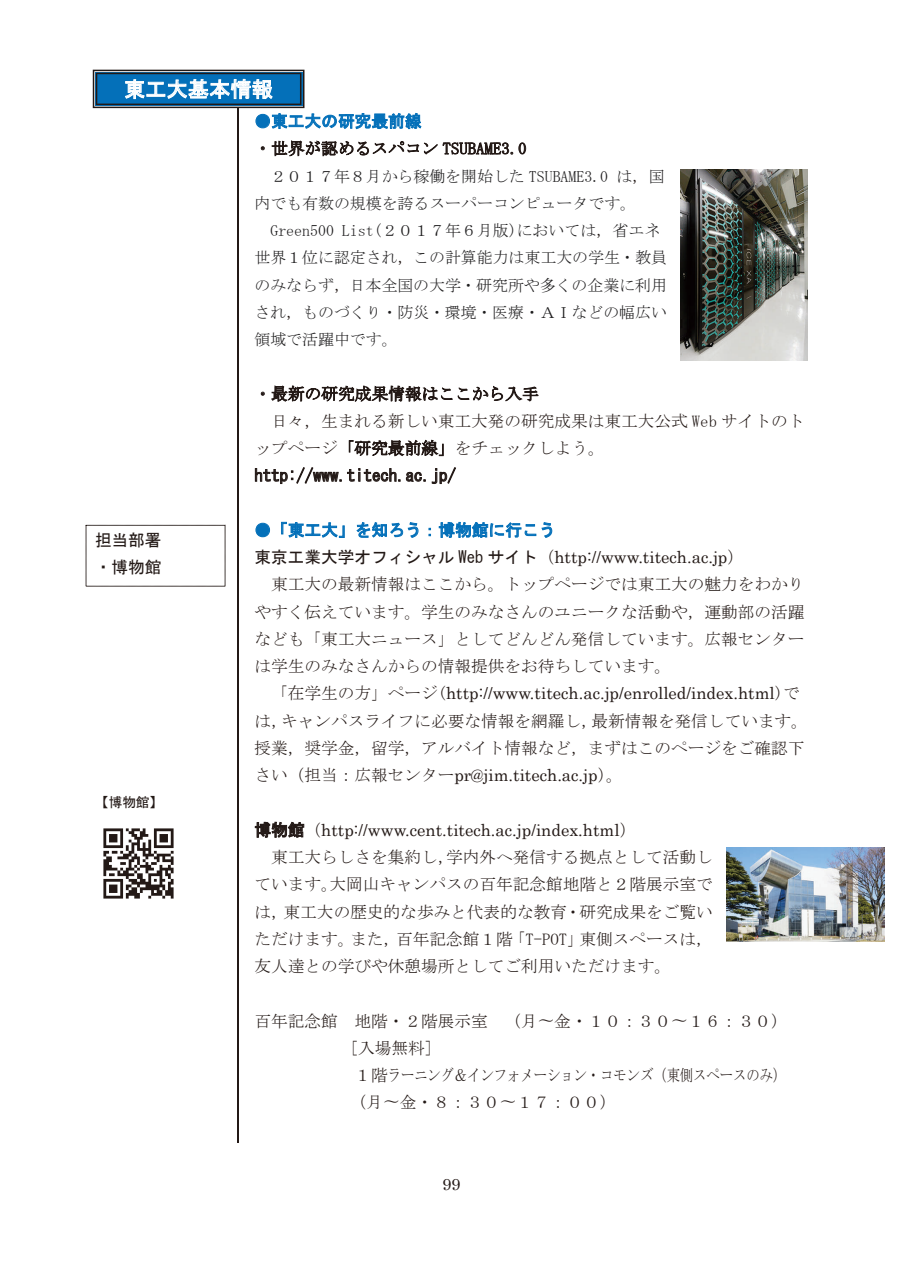
<style>
.page{position:relative;width:903px;height:1275px;background:#fff}
.page>*{position:absolute;margin:0;border:0;box-sizing:border-box;transform-origin:0 0}
.t1{font:21.18px "MS Gothic";letter-spacing:.005em;color:#fff}
.t2{font:16.62px/27.3px "MS Mincho";color:#231916;text-align:justify}
.t3{font:16.62px "Century";color:#231916}
.t4{font:16.62px/27.3px "MS Gothic";letter-spacing:.005em;color:#231916}
.t5{font:16.62px "MS Gothic";letter-spacing:.005em;color:#0470b9}
.t6{font:16.1px "Century";color:#231916}
.t7{font:15.92px/27.1px "MS Mincho";color:#1e1d1e}
.t8{font:15.92px "Century";color:#231916}
.t9{font:13.65px "MS Gothic";color:#231916}
.s1{font-size:16.62px;color:#231916}
.s2{font-family:"MS Gothic"}
.s3{font-family:"MS Mincho"}
</style>
<div class="page">
<svg style="left:93px;top:70px;width:211px;height:38px"></svg>
<hr style="left:238px;top:107px;width:1px;height:1036px;background:#231916">
<img style="left:726px;top:847px;width:158px;height:95px">
<img style="left:103px;top:828px;width:71px;height:71px">
<img style="left:681px;top:170px;width:127px;height:191px">
<p class="t1" style="left:124px;top:78px;width:150px">東工大基本情報</p>
<p class="t4" style="left:95px;top:526px;width:68px">担当部署・博物館</p>
<p class="t9" style="left:95px;top:796px;width:70px">【博物館】</p>
<p class="t5" style="left:254px;top:113px;width:169px">●東工大の研究最前線</p>
<p class="t2" style="left:254px;top:135px;width:273px">・世界が認めるスパコン TSUBAME3.0</p>
<p class="t7" style="left:254px;top:162px;width:412px;text-indent:16px">２０１７年８月から稼働を開始した TSUBAME3.0 は<span class="s1">，</span>国内でも有数の規模を誇るスーパーコンピュータです。</p>
<p class="t7" style="left:254px;top:217px;width:414px;text-indent:16px">Green500 List(２０１７年６月版)においては<span class="s1">，</span>省エネ世界１位に認定され<span class="s1">，</span>この計算能力は東工大の学生・教員のみならず<span class="s1">，</span>日本全国の大学・研究所や多くの企業に利用され<span class="s1">，</span>ものづくり・防災・環境・医療・ＡＩなどの幅広い領域で活躍中です。</p>
<p class="t2" style="left:254px;top:380px;width:286px">・最新の研究成果情報はここから入手</p>
<p class="t2" style="left:271px;top:407px;width:535px">日々，生まれる新しい東工大発の研究成果は東工大公式 Web サイトのト</p>
<p class="t2" style="left:254px;top:434px;width:352px">ップページ「研究最前線」をチェックしよう。</p>
<p class="t4" style="left:254px;top:462px;width:203px">http://www.titech.ac.jp/</p>
<p class="t5" style="left:254px;top:522px;width:302px">●「東工大」を知ろう：博物館に行こう</p>
<p class="t3" style="left:254px;top:543px;width:491px"><span class="s2">東京工業大学オフィシャル Web サイト</span><span class="s3">（</span>http://www.titech.ac.jp<span class="s3">）</span></p>
<p class="t2" style="left:254px;top:571px;width:551px;text-indent:17px">東工大の最新情報はここから。トップページでは東工大の魅力をわかりやすく伝えています。学生のみなさんのユニークな活動や，運動部の活躍なども「東工大ニュース」としてどんどん発信しています。広報センターは学生のみなさんからの情報提供をお待ちしています。</p>
<p class="t3" style="left:271px;top:679px;width:530px"><span class="s3">「在学生の方」ページ(</span>http://www.titech.ac.jp/enrolled/index.html<span class="s3">)で</span></p>
<p class="t2" style="left:254px;top:707px;width:555px">は，キャンパスライフに必要な情報を網羅し，最新情報を発信しています。授業，奨学金，留学，アルバイト情報など，まずはこのページをご確認下</p>
<p class="t3" style="left:254px;top:761px;width:370px"><span class="s3">さい（担当：広報センター</span>pr@jim.titech.ac.jp<span class="s3">）。</span></p>
<p class="t3" style="left:254px;top:816px;width:383px"><span class="s2">博物館</span><span class="s3">（</span>http://www.cent.titech.ac.jp/index.html<span class="s3">）</span></p>
<p class="t2" style="left:254px;top:843px;width:460px;text-indent:17px">東工大らしさを集約し，学内外へ発信する拠点として活動しています。大岡山キャンパスの百年記念館地階と２階展示室では，東工大の歴史的な歩みと代表的な教育・研究成果をご覧いただけます。また，百年記念館１階「T-POT」東側スペースは，友人達との学びや休憩場所としてご利用いただけます。</p>
<p class="t2" style="left:350px;top:1007px;width:439px;text-align:left;text-indent:-95px">百年記念館 地階・２階展示室 （月〜金・１０：３０〜１６：３０）[入場無料]<br>１階ラーニング＆インフォメーション・コモンズ（東側スペースのみ）（月〜金・８：３０〜１７：００）</p>
<p class="t8" style="left:443px;top:1160px;width:19px">99</p>
<p class="t6" style="left:442px;top:1170px;width:19px">99</p>
</div>
